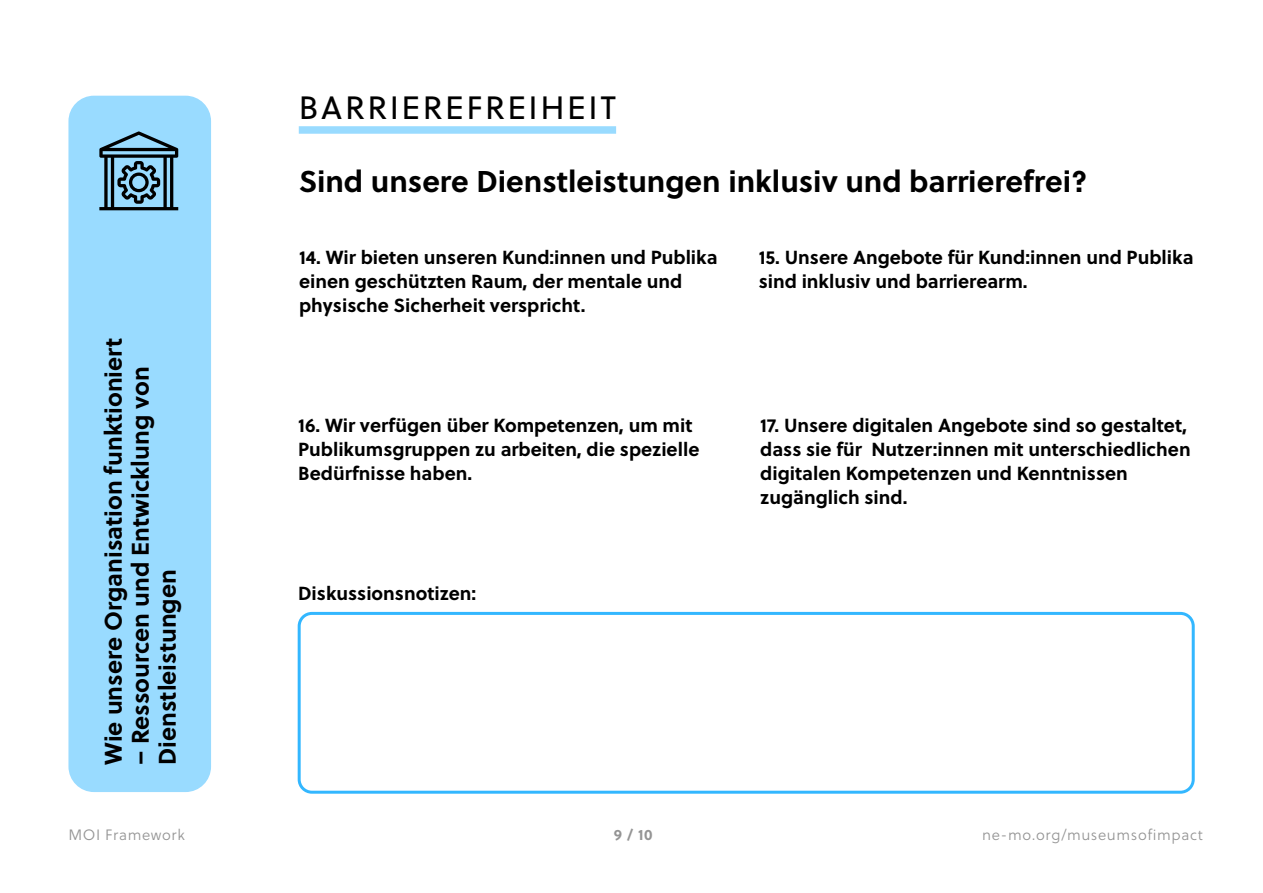
<style>
.page{position:relative;width:1263px;height:893px;background:#fff}
.page>*{position:absolute;margin:0;border:0;box-sizing:border-box;transform-origin:0 0}
.subheader_enabler{font:32.25px "Soleil";letter-spacing:.08em;color:#000}
.subheader_enabler-2{font:700 30px "Soleil";color:#000}
.t1{font:700 24px/27px "Soleil";color:#000}
.statements{font:700 18.9px/24px "Soleil";color:#000}
.t2{font:15px "Soleil Lt";letter-spacing:.04em;color:#949494}
.t3{font:700 15px "Soleil";color:#949494}
</style>
<div class="page">
<div style="left:68px;top:96px;width:143px;height:696px;background:#99dbff;border-radius:26px"></div>
<svg style="left:99px;top:131px;width:79px;height:79px"></svg>
<div style="left:299px;top:126px;width:317px;height:8px;background:#99dbff"></div>
<div style="left:298px;top:612px;width:897px;height:182px;border:3px solid #33b7ff;border-radius:13px"></div>
<p class="subheader_enabler" style="left:299px;top:85px;width:319px">BARRIEREFREIHEIT</p>
<p class="subheader_enabler-2" style="left:299px;top:158px;width:790px">Sind unsere Dienstleistungen inklusiv und barrierefrei?</p>
<p class="t1" style="left:99px;top:765px;width:429px;rotate:-90deg">Wie unsere Organisation funktioniert</p>
<p class="t1" style="left:126px;top:765px;width:400px;rotate:-90deg">– Ressourcen und Entwicklung von<br>Dienstleistungen</p>
<p class="statements" style="left:299px;top:244px;width:420px">14. Wir bieten unseren Kund:innen und Publika einen geschützten Raum, der mentale und physische Sicherheit verspricht.</p>
<p class="statements" style="left:759px;top:244px;width:436px">15. Unsere Angebote für Kund:innen und Publika sind inklusiv und barrierearm.</p>
<p class="statements" style="left:298px;top:412px;width:403px">16. Wir verfügen über Kompetenzen, um mit<br>Publikumsgruppen zu arbeiten, die spezielle<br>Bedürfnisse haben.</p>
<p class="statements" style="left:760px;top:412px;width:432px">17. Unsere digitalen Angebote sind so gestaltet, dass sie für Nutzer:innen mit unterschiedlichen digitalen Kompetenzen und Kenntnissen zugänglich sind.</p>
<p class="statements" style="left:298px;top:580px;width:180px">Diskussionsnotizen:</p>
<p class="t2" style="left:68px;top:824px;width:118px">MOI Framework</p>
<p class="t3" style="left:614px;top:823px;width:40px">9 / 10</p>
<p class="t2" style="left:982px;top:824px;width:222px">ne-mo.org/museumsofimpact</p>
</div>
